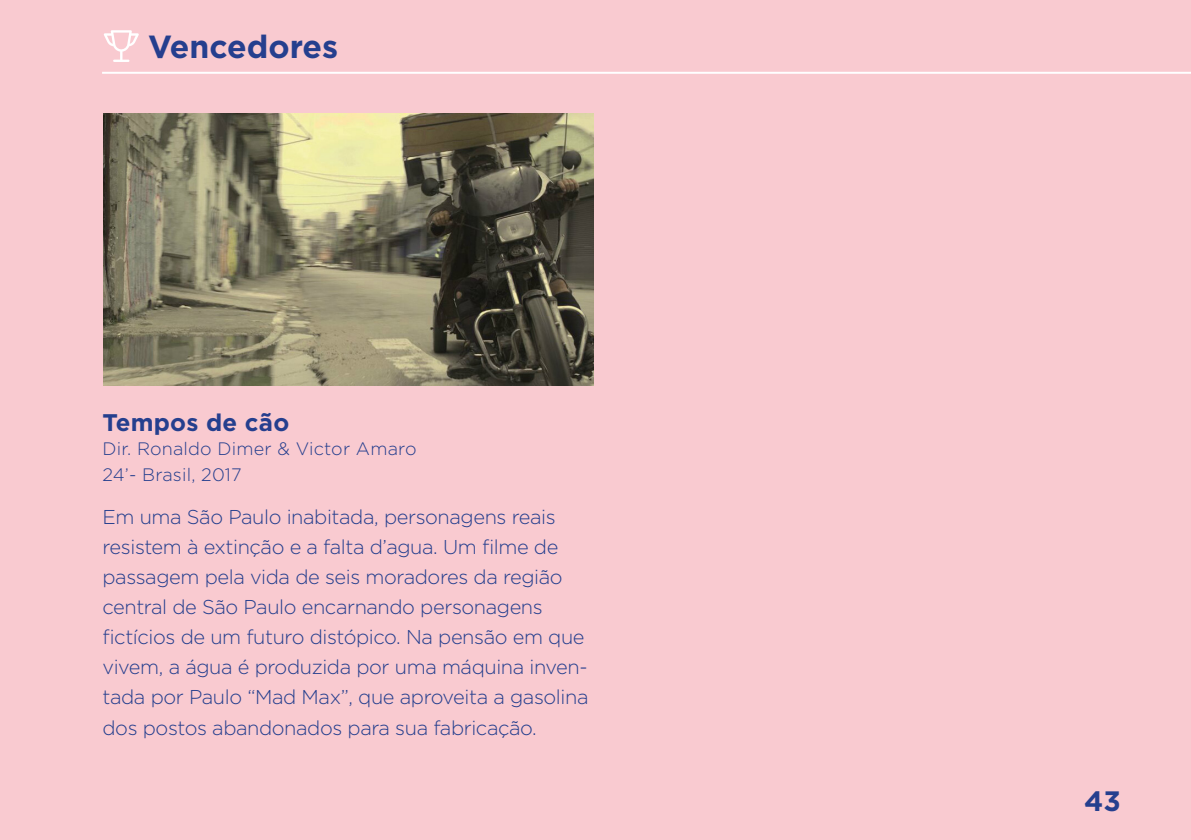
<style>
.page{position:relative;width:1191px;height:840px;background:#fff}
.page>*{position:absolute;margin:0;border:0;box-sizing:border-box;transform-origin:0 0}
.t1{font:700 32px "Gotham";color:#253f8e}
.t2{font:700 28px "Gotham";color:#253f8e}
.t3{font:700 24px "Gotham";letter-spacing:.01em;color:#253f8e}
.t4{font:300 20px/30px "Gotham";letter-spacing:-.02em;color:#253f8e}
.t5{font:300 18px/26px "Gotham";letter-spacing:.01em;color:#253f8e}
</style>
<div class="page">
<div style="left:0;top:0;width:1191px;height:839px;background:#f9cad0"></div>
<img style="left:104px;top:113px;width:489px;height:272px">
<hr style="left:102px;top:72px;width:1089px;height:2px;background:#fff">
<svg style="left:104px;top:30px;width:35px;height:32px"></svg>
<p class="t1" style="left:148px;top:25px;width:192px">Vencedores</p>
<p class="t3" style="left:102px;top:406px;width:188px">Tempos de cão</p>
<p class="t5" style="left:102px;top:435px;width:316px">Dir. Ronaldo Dimer &amp; Victor Amaro<br>24’- Brasil, 2017</p>
<p class="t4" style="left:102px;top:501px;width:487px">Em uma São Paulo inabitada, personagens reais resistem à extinção e a falta d’agua. Um filme de passagem pela vida de seis moradores da região central de São Paulo encarnando personagens fictícios de um futuro distópico. Na pensão em que vivem, a água é produzida por uma máquina inven&shy;tada por Paulo “Mad Max”, que aproveita a gasolina dos postos abandonados para sua fabricação.</p>
<h2 class="t2" style="left:1084px;top:782px;width:38px">43</h2>
</div>
